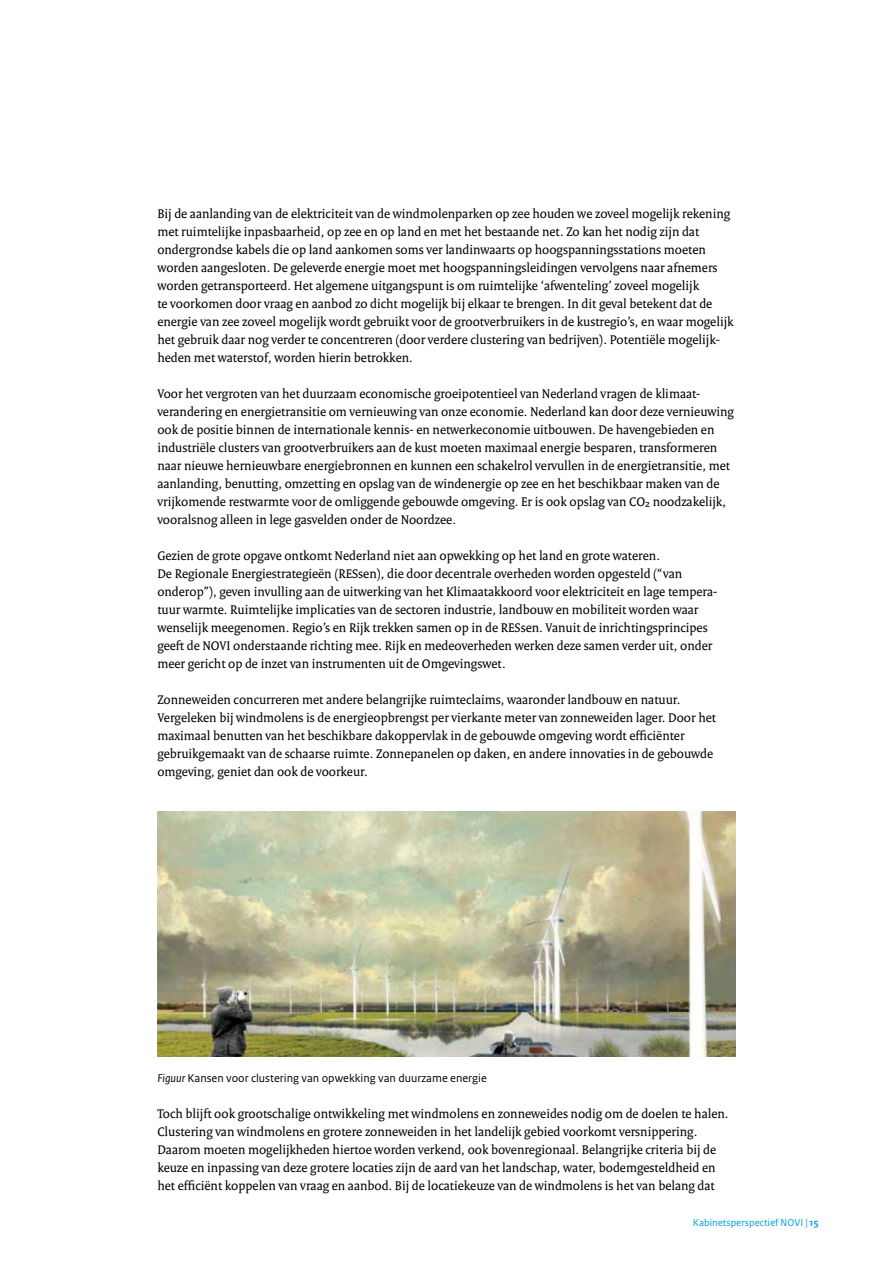
<style>
.page{position:relative;width:893px;height:1263px;background:#fff}
.page>*{position:absolute;margin:0;border:0;box-sizing:border-box;transform-origin:0 0}
.t1{font:13.5px/18px "Rijksoverheid Serif";color:#000}
.t2{font:12px "Rijksoverheid Sans Text";color:#000}
.t3{font:10.5px "Rijksoverheid Sans Text";color:#009ede}
.s1{font-size:10.8px}
.s2{font-style:italic}
.s3{font-weight:700}
</style>
<div class="page">
<img style="left:157px;top:812px;width:579px;height:244px">
<p class="t1" style="left:157px;top:204px;width:578px">Bij de aanlanding van de elektriciteit van de windmolenparken op zee houden we zoveel mogelijk rekening met ruimtelijke inpasbaarheid, op zee en op land en met het bestaande net. Zo kan het nodig zijn dat ondergrondse kabels die op land aankomen soms ver landinwaarts op hoogspanningsstations moeten worden aangesloten. De geleverde energie moet met hoogspanningsleidingen vervolgens naar afnemers worden getransporteerd. Het algemene uitgangspunt is om ruimtelijke ‘afwenteling’ zoveel mogelijk<br>te voorkomen door vraag en aanbod zo dicht mogelijk bij elkaar te brengen. In dit geval betekent dat de energie van zee zoveel mogelijk wordt gebruikt voor de grootverbruikers in de kustregio’s, en waar mogelijk het gebruik daar nog verder te concentreren (door verdere clustering van bedrijven). Potentiële mogelijk&shy;heden met waterstof, worden hierin betrokken.</p>
<p class="t1" style="left:157px;top:384px;width:578px">Voor het vergroten van het duurzaam economische groeipotentieel van Nederland vragen de klimaat&shy;verandering en energietransitie om vernieuwing van onze economie. Nederland kan door deze vernieuwing ook de positie binnen de internationale kennis- en netwerkeconomie uitbouwen. De havengebieden en industriële clusters van grootverbruikers aan de kust moeten maximaal energie besparen, transformeren naar nieuwe hernieuwbare energiebronnen en kunnen een schakelrol vervullen in de energietransitie, met aanlanding, benutting, omzetting en opslag van de windenergie op zee en het beschikbaar maken van de vrijkomende restwarmte voor de omliggende gebouwde omgeving. Er is ook opslag van CO<span class="s1">2</span> noodzakelijk, vooralsnog alleen in lege gasvelden onder de Noordzee.</p>
<p class="t1" style="left:157px;top:546px;width:561px">Gezien de grote opgave ontkomt Nederland niet aan opwekking op het land en grote wateren.<br>De Regionale Energiestrategieën (RESsen), die door decentrale overheden worden opgesteld (“van onderop”), geven invulling aan de uitwerking van het Klimaatakkoord voor elektriciteit en lage tempera&shy;tuur warmte. Ruimtelijke implicaties van de sectoren industrie, landbouw en mobiliteit worden waar wenselijk meegenomen. Regio’s en Rijk trekken samen op in de RESsen. Vanuit de inrichtingsprincipes geeft de NOVI onderstaande richting mee. Rijk en medeoverheden werken deze samen verder uit, onder meer gericht op de inzet van instrumenten uit de Omgevingswet.</p>
<p class="t1" style="left:157px;top:690px;width:560px">Zonneweiden concurreren met andere belangrijke ruimteclaims, waaronder landbouw en natuur.<br>Vergeleken bij windmolens is de energieopbrengst per vierkante meter van zonneweiden lager. Door het maximaal benutten van het beschikbare dakoppervlak in de gebouwde omgeving wordt efficiënter gebruikgemaakt van de schaarse ruimte. Zonnepanelen op daken, en andere innovaties in de gebouwde omgeving, geniet dan ook de voorkeur.</p>
<p class="t2" style="left:157px;top:1071px;width:331px"><span class="s2">Figuur</span> Kansen voor clustering van opwekking van duurzame energie</p>
<p class="t1" style="left:157px;top:1104px;width:573px">Toch blijft ook grootschalige ontwikkeling met windmolens en zonneweides nodig om de doelen te halen.<br>Clustering van windmolens en grotere zonneweiden in het landelijk gebied voorkomt versnippering.<br>Daarom moeten mogelijkheden hiertoe worden verkend, ook bovenregionaal. Belangrijke criteria bij de keuze en inpassing van deze grotere locaties zijn de aard van het landschap, water, bodemgesteldheid en het efficiënt koppelen van vraag en aanbod. Bij de locatiekeuze van de windmolens is het van belang dat</p>
<p class="t3" style="left:693px;top:1216px;width:128px">Kabinetsperspectief NOVI | <span class="s3">15</span></p>
</div>
